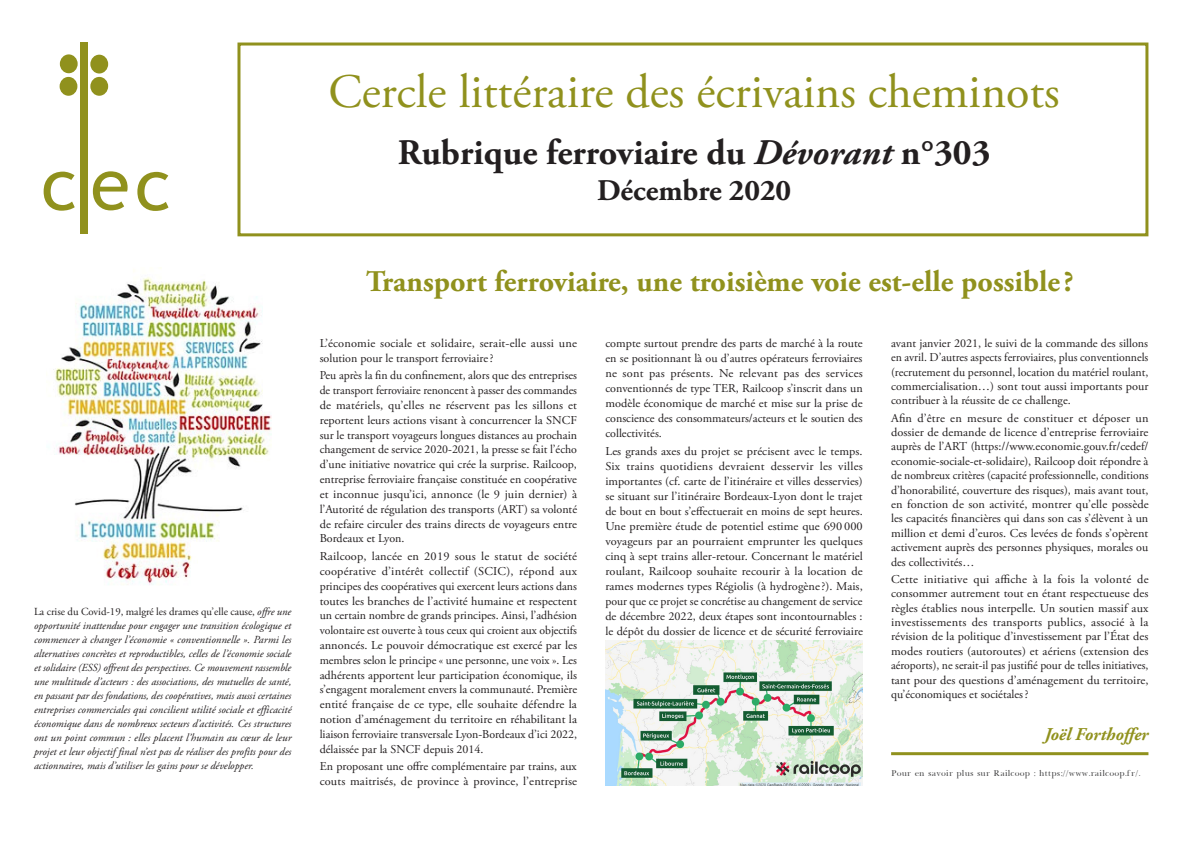
<style>
.page{position:relative;width:1191px;height:842px;background:#fff}
.page>*{position:absolute;margin:0;border:0;box-sizing:border-box;transform-origin:0 0}
.titre_article{font:72px "Trebuchet MS";color:#90911d}
.t1{font:48px "Adobe Garamond Pro";color:#90911d}
.t2{font:700 36px "Adobe Garamond Pro";color:#231f20}
.Editorial-Titre{font:700 30px "Adobe Garamond Pro";color:#90911d}
.t3{font:700 30px "Adobe Garamond Pro";color:#231f20}
.Editorial-Auteur{font:italic 700 18px "Adobe Garamond Pro";color:#90911d}
.Texte_courant{font:12px/14.8px "Adobe Garamond Pro";color:#231f20;text-align:justify}
.Texte_courant-2{font:italic 10.8px/14px "Adobe Garamond Pro";color:#231f20;text-align:justify}
.Citation{font:300 10px "Baskerville";color:#3e3e3f}
.s1{font-style:normal}
.s2{font-style:italic}
</style>
<div class="page">
<div style="left:237px;top:43px;width:911px;height:193px;border:3px solid #90911d"></div>
<hr style="left:891px;top:752px;width:257px;height:3px;background:#90911d">
<div style="left:90px;top:55px;width:18px;height:19px;background:#90911d;border-radius:50%"></div>
<div style="left:80px;top:43px;width:7px;height:191px;background:#90911d"></div>
<div style="left:60px;top:77px;width:17px;height:19px;background:#90911d;border-radius:50%"></div>
<div style="left:60px;top:54px;width:18px;height:19px;background:#90911d;border-radius:50%"></div>
<div style="left:90px;top:77px;width:18px;height:19px;background:#90911d;border-radius:50%"></div>
<img style="left:606px;top:641px;width:256px;height:144px">
<img style="left:53px;top:267px;width:219px;height:318px">
<p class="titre_article" style="left:41px;top:139px;width:131px">cec</p>
<p class="Texte_courant-2" style="left:34px;top:604px;width:259px"><span class="s1">La crise du Covid-19, malgré les drames qu’elle cause,</span> offre une opportunité inattendue pour engager une transition écologique et commencer à changer l’économie « conventionnelle ». Parmi les alternatives concrètes et reproductibles, celles de l’économie sociale et solidaire (ESS) offrent des perspectives. Ce mouvement rassemble une multitude d’acteurs : des associations, des mutuelles de santé, en passant par des fondations, des coopératives, mais aussi certaines entreprises commerciales qui concilient utilité sociale et efficacité économique dans de nombreux secteurs d’activités. Ces structures ont un point commun : elles placent l’humain au cœur de leur projet et leur objectif final n’est pas de réaliser des profits pour des actionnaires, mais d’utiliser les gains pour se développer.</p>
<p class="t1" style="left:328px;top:63px;width:733px">Cercle littéraire des écrivains cheminots</p>
<p class="t2" style="left:398px;top:131px;width:594px">Rubrique ferroviaire du <span class="s2">Dévorant</span> n°303</p>
<p class="t3" style="left:597px;top:173px;width:196px">Décembre 2020</p>
<p class="Editorial-Titre" style="left:366px;top:264px;width:709px">Transport ferroviaire, une troisième voie est-elle possible ?</p>
<p class="Texte_courant" style="left:605px;top:336px;width:259px">compte surtout prendre des parts de marché à la route en se positionnant là ou d’autres opérateurs ferroviaires ne sont pas présents. Ne relevant pas des services conventionnés de type TER, Railcoop s’inscrit dans un modèle économique de marché et mise sur la prise de conscience des consommateurs/acteurs et le soutien des collectivités.</p>
<p class="Texte_courant" style="left:605px;top:444px;width:259px">Les grands axes du projet se précisent avec le temps.<br>Six trains quotidiens devraient desservir les villes importantes (cf. carte de l’itinéraire et villes desservies) se situant sur l’itinéraire Bordeaux-Lyon dont le trajet de bout en bout s’effectuerait en moins de sept heures.<br>Une première étude de potentiel estime que 690 000 voyageurs par an pourraient emprunter les quelques cinq à sept trains aller-retour. Concernant le matériel roulant, Railcoop souhaite recourir à la location de rames modernes types Régiolis (à hydrogène?). Mais, pour que ce projet se concrétise au changement de service de décembre 2022, deux étapes sont incontournables : le dépôt du dossier de licence et de sécurité ferroviaire</p>
<p class="Texte_courant" style="left:320px;top:336px;width:259px">L’économie sociale et solidaire, serait-elle aussi une solution pour le transport ferroviaire?</p>
<p class="Texte_courant" style="left:320px;top:368px;width:259px">Peu après la fin du confinement, alors que des entreprises de transport ferroviaire renoncent à passer des commandes de matériels, qu’elles ne réservent pas les sillons et reportent leurs actions visant à concurrencer la SNCF sur le transport voyageurs longues distances au prochain changement de service 2020-2021, la presse se fait l’écho d’une initiative novatrice qui crée la surprise. Railcoop, entreprise ferroviaire française constituée en coopérative et inconnue jusqu’ici, annonce (le 9 juin dernier) à l’Autorité de régulation des transports (ART) sa volonté de refaire circuler des trains directs de voyageurs entre Bordeaux et Lyon.</p>
<p class="Texte_courant" style="left:320px;top:549px;width:259px">Railcoop, lancée en 2019 sous le statut de société coopérative d’intérêt collectif (SCIC), répond aux principes des coopératives qui exercent leurs actions dans toutes les branches de l’activité humaine et respectent un certain nombre de grands principes. Ainsi, l’adhésion volontaire est ouverte à tous ceux qui croient aux objectifs annoncés. Le pouvoir démocratique est exercé par les membres selon le principe « une personne, une voix ». Les adhérents apportent leur participation économique, ils s’engagent moralement envers la communauté. Première entité française de ce type, elle souhaite défendre la notion d’aménagement du territoire en réhabilitant la liaison ferroviaire transversale Lyon-Bordeaux d’ici 2022, délaissée par la SNCF depuis 2014.</p>
<p class="Texte_courant" style="left:320px;top:760px;width:259px">En proposant une offre complémentaire par trains, aux couts maitrisés, de province à province, l’entreprise</p>
<p class="Texte_courant" style="left:891px;top:336px;width:259px;line-height:14.4px">avant janvier 2021, le suivi de la commande des sillons en avril. D’autres aspects ferroviaires, plus conventionnels (recrutement du personnel, location du matériel roulant, commercialisation…) sont tout aussi importants pour contribuer à la réussite de ce challenge.</p>
<p class="Texte_courant" style="left:891px;top:411px;width:259px;line-height:14.4px">Afin d’être en mesure de constituer et déposer un dossier de demande de licence d’entreprise ferroviaire auprès de l’ART (https://www.economie.gouv.fr/cedef/ economie-sociale-et-solidaire), Railcoop doit répondre à de nombreux critères (capacité professionnelle, conditions d’honorabilité, couverture des risques), mais avant tout, en fonction de son activité, montrer qu’elle possède les capacités financières qui dans son cas s’élèvent à un million et demi d’euros. Ces levées de fonds s’opèrent activement auprès des personnes physiques, morales ou des collectivités…</p>
<p class="Texte_courant" style="left:891px;top:572px;width:259px;line-height:14.4px">Cette initiative qui affiche à la fois la volonté de consommer autrement tout en étant respectueuse des règles établies nous interpelle. Un soutien massif aux investissements des transports publics, associé à la révision de la politique d’investissement par l’État des modes routiers (autoroutes) et aériens (extension des aéroports), ne serait-il pas justifié pour de telles initiatives, tant pour des questions d’aménagement du territoire, qu’économiques et sociétales?</p>
<p class="Editorial-Auteur" style="left:1044px;top:724px;width:106px">Joël Forthoffer</p>
<p class="Citation" style="left:891px;top:769px;width:251px">Pour en savoir plus sur Railcoop : https://www.railcoop.fr/.</p>
</div>
